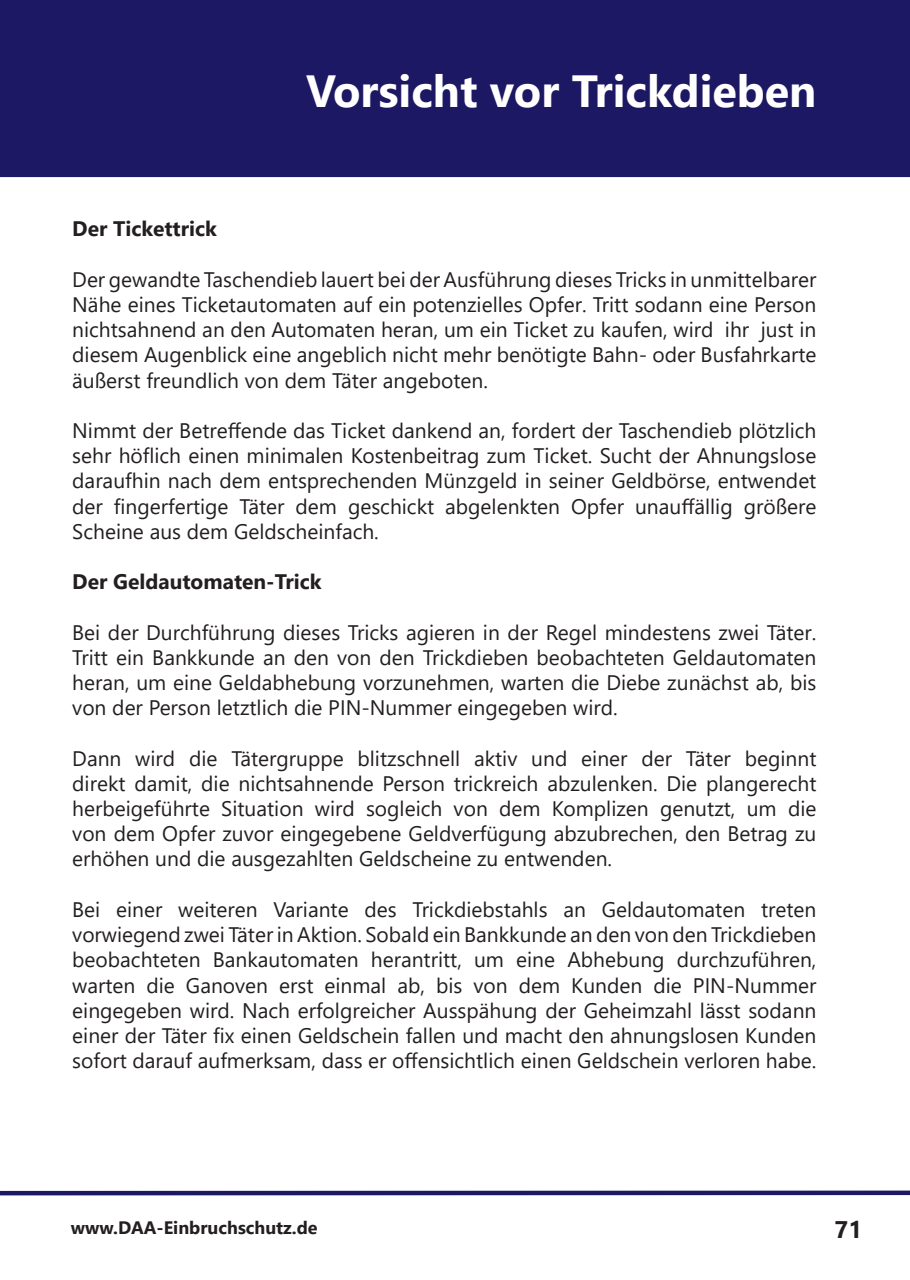
<style>
.page{position:relative;width:910px;height:1280px;background:#fff}
.page>*{position:absolute;margin:0;border:0;box-sizing:border-box;transform-origin:0 0}
.t1{font:700 45px "Segoe UI";color:#fff}
.t2{font:700 24px "Segoe UI";color:#231f20}
.t3{font:21px/25.2px "Segoe UI";color:#231f20;text-align:justify}
.t4{font:700 21px "Segoe UI";color:#231f20}
.t5{font:700 18px "Segoe UI";color:#231f20}
</style>
<div class="page">
<div style="left:0;top:0;width:910px;height:178px;background:#1d1863"></div>
<svg style="left:0;top:1190px;width:910px;height:6px"></svg>
<h1 class="t1" style="left:306px;top:48px;width:512px">Vorsicht vor Trickdieben</h1>
<p class="t4" style="left:72px;top:209px;width:146px">Der Tickettrick</p>
<p class="t3" style="left:72px;top:265px;width:746px">Der gewandte Taschendieb lauert bei der Ausführung dieses Tricks in unmittelbarer Nähe eines Ticketautomaten auf ein potenzielles Opfer. Tritt sodann eine Person nichtsahnend an den Automaten heran, um ein Ticket zu kaufen, wird ihr just in diesem Augenblick eine angeblich nicht mehr benötigte Bahn- oder Busfahrkarte äußerst freundlich von dem Täter angeboten.</p>
<p class="t3" style="left:72px;top:416px;width:746px">Nimmt der Betreffende das Ticket dankend an, fordert der Taschendieb plötzlich sehr höflich einen minimalen Kostenbeitrag zum Ticket. Sucht der Ahnungslose daraufhin nach dem entsprechenden Münzgeld in seiner Geldbörse, entwendet der fingerfertige Täter dem geschickt abgelenkten Opfer unauffällig größere Scheine aus dem Geldscheinfach.</p>
<p class="t4" style="left:72px;top:562px;width:251px">Der Geldautomaten-Trick</p>
<p class="t3" style="left:72px;top:618px;width:746px">Bei der Durchführung dieses Tricks agieren in der Regel mindestens zwei Täter.<br>Tritt ein Bankkunde an den von den Trickdieben beobachteten Geldautomaten heran, um eine Geldabhebung vorzunehmen, warten die Diebe zunächst ab, bis von der Person letztlich die PIN-Nummer eingegeben wird.</p>
<p class="t3" style="left:72px;top:744px;width:746px">Dann wird die Tätergruppe blitzschnell aktiv und einer der Täter beginnt direkt damit, die nichtsahnende Person trickreich abzulenken. Die plangerecht herbeigeführte Situation wird sogleich von dem Komplizen genutzt, um die von dem Opfer zuvor eingegebene Geldverfügung abzubrechen, den Betrag zu erhöhen und die ausgezahlten Geldscheine zu entwenden.</p>
<p class="t3" style="left:72px;top:895px;width:746px">Bei einer weiteren Variante des Trickdiebstahls an Geldautomaten treten vorwiegend zwei Täter in Aktion. Sobald ein Bankkunde an den von den Trickdieben beobachteten Bankautomaten herantritt, um eine Abhebung durchzuführen, warten die Ganoven erst einmal ab, bis von dem Kunden die PIN-Nummer eingegeben wird. Nach erfolgreicher Ausspähung der Geheimzahl lässt sodann einer der Täter fix einen Geldschein fallen und macht den ahnungslosen Kunden sofort darauf aufmerksam, dass er offensichtlich einen Geldschein verloren habe.</p>
<p class="t5" style="left:71px;top:1210px;width:248px">www.DAA-Einbruchschutz.de</p>
<p class="t2" style="left:834px;top:1207px;width:29px">71</p>
</div>
